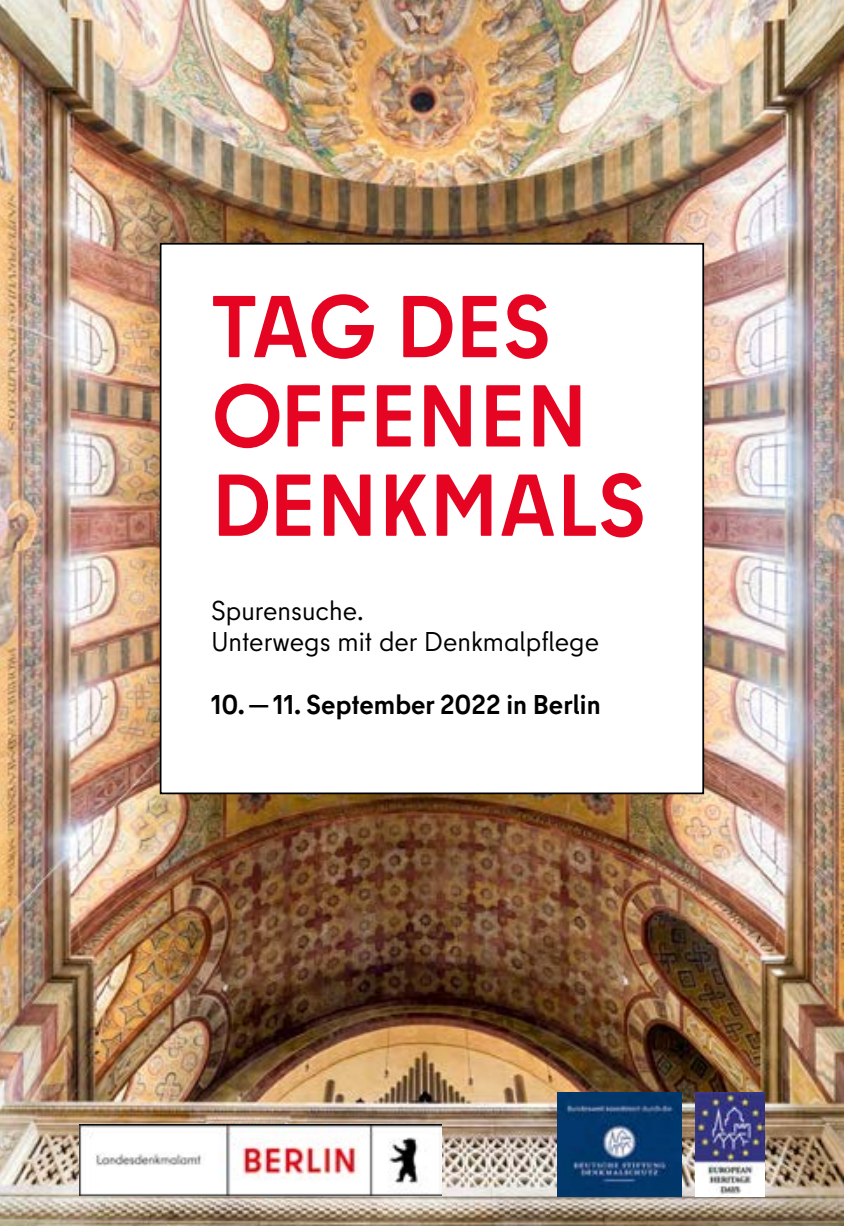
<style>
.page{position:relative;width:844px;height:1226px;background:#fff}
.page>*{position:absolute;margin:0;border:0;box-sizing:border-box;transform-origin:0 0}
.t1{font:700 87.5px/89.2px "Berlin Type";letter-spacing:.01em;color:#e50522}
.t2{font:27.12px/31.5px "Berlin Type";color:#000}
.t3{font:700 27.12px "Berlin Type";color:#000}
</style>
<div class="page">
<img style="left:0;top:0;width:843px;height:1225px">
<img style="left:79px;top:1123px;width:362px;height:72px">
<img style="left:557px;top:1092px;width:124px;height:104px">
<img style="left:695px;top:1092px;width:69px;height:104px">
<div style="left:160px;top:244px;width:543px;height:549px;background:#fff"></div>
<div style="left:160px;top:243px;width:544px;height:551px;border:2px solid #000"></div>
<h1 class="t1" style="left:211px;top:282px;width:436px">TAG DES<br>OFFENEN<br>DENKMALS</h1>
<p class="t2" style="left:211px;top:594px;width:389px">Spurensuche.<br>Unterwegs mit der Denkmalpflege</p>
<p class="t3" style="left:211px;top:687px;width:391px">10.—11. September 2022 in Berlin</p>
</div>
